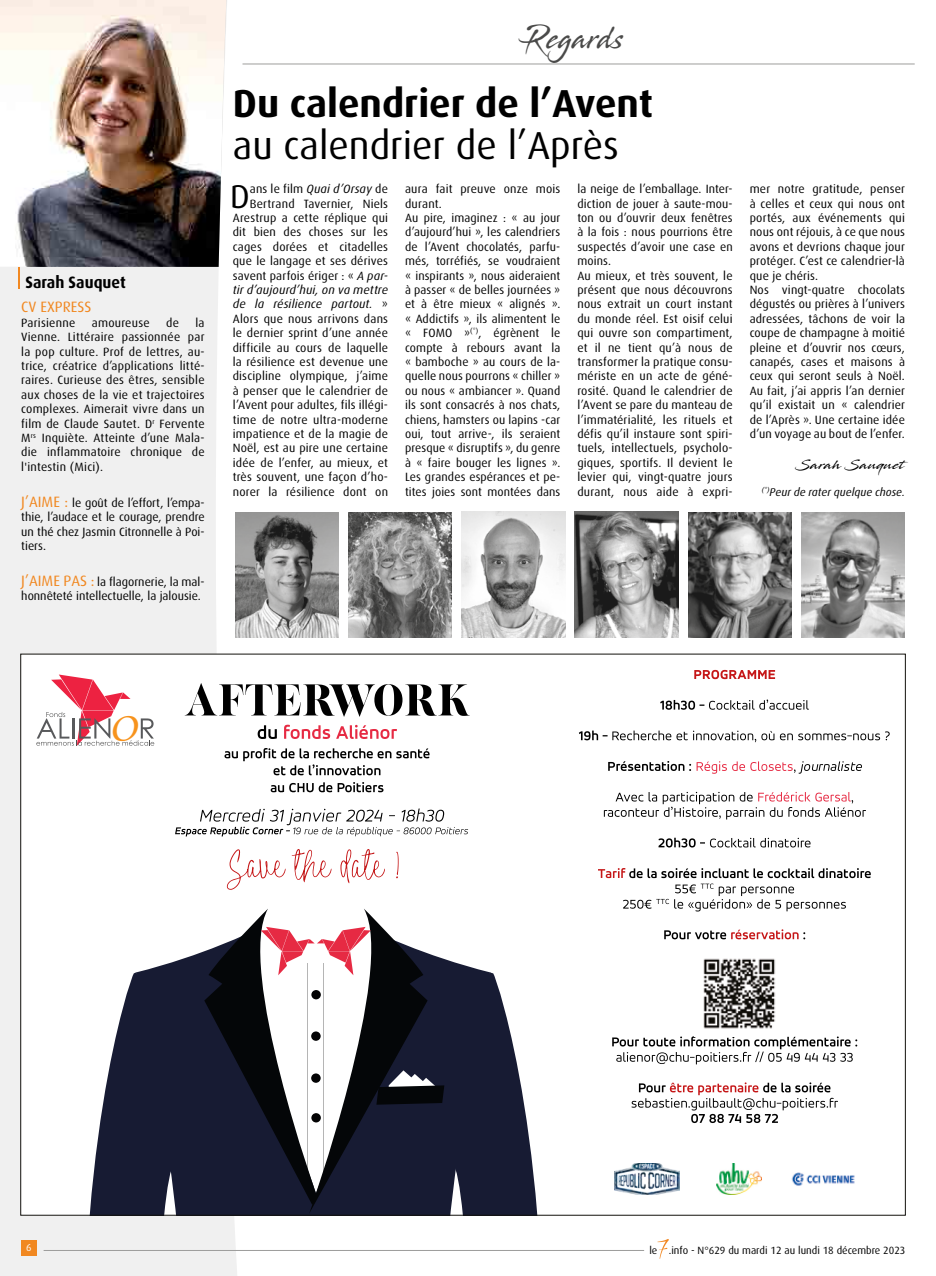
<style>
.page{position:relative;width:936px;height:1276px;background:#fff}
.page>*{position:absolute;margin:0;border:0;box-sizing:border-box;transform-origin:0 0}
.t1{font:700 39px "Dax";color:#000}
.t2{font:39px "Dax";color:#000}
.t3{font:33px "Dax";color:#000}
.t4{font:30px "Stingray";letter-spacing:.04em;color:#4a4a49;scale:.74 1}
.t5{font:700 16.5px "Dax";color:#000;scale:.95 1}
.t6{font:15px "Dax";color:#f18821}
.t7{font:12px/14.4px "Dax";letter-spacing:.01em;color:#000}
.t8{font:12px "Stingray";letter-spacing:.05em;color:#000}
.t9{font:italic 11.25px "Dax";letter-spacing:.01em;color:#000}
.t10{font:10.5px "Dax";color:#000}
.t11{font:10.2px "Dax";color:#fff}
.s1{font-size:15px;color:#f18821}
.s2{font-style:italic}
</style>
<div class="page">
<svg style="left:0;top:267px;width:238px;height:1009px;fill:#f0f0f0"></svg>
<hr style="left:242px;top:64px;width:672px;height:1px;background:#9d9d9c">
<hr style="left:18px;top:259px;width:2px;height:30px;background:#f18821">
<img style="left:688px;top:512px;width:103px;height:126px">
<img style="left:235px;top:512px;width:104px;height:126px">
<img style="left:348px;top:512px;width:104px;height:126px">
<img style="left:461px;top:512px;width:104px;height:126px">
<img style="left:574px;top:512px;width:104px;height:126px">
<img style="left:801px;top:513px;width:103px;height:125px">
<img style="left:0;top:0;width:226px;height:267px">
<div style="left:21px;top:1240px;width:15px;height:15px;background:#f18821"></div>
<div style="left:21px;top:654px;width:884px;height:561px;background:#fff"></div>
<svg style="left:271px;top:782px;width:112px;height:10px"></svg>
<svg style="left:224px;top:748px;width:205px;height:27px"></svg>
<svg style="left:284px;top:724px;width:113px;height:15px"></svg>
<svg style="left:257px;top:725px;width:20px;height:14px"></svg>
<svg style="left:185px;top:683px;width:284px;height:34px"></svg>
<svg style="left:175px;top:808px;width:293px;height:28px"></svg>
<svg style="left:227px;top:849px;width:171px;height:41px"></svg>
<svg style="left:631px;top:1082px;width:207px;height:41px"></svg>
<svg style="left:612px;top:1036px;width:245px;height:28px"></svg>
<svg style="left:664px;top:929px;width:141px;height:10px"></svg>
<svg style="left:598px;top:868px;width:272px;height:43px"></svg>
<svg style="left:658px;top:837px;width:152px;height:10px"></svg>
<svg style="left:604px;top:792px;width:261px;height:27px"></svg>
<svg style="left:608px;top:761px;width:253px;height:13px"></svg>
<svg style="left:579px;top:730px;width:310px;height:12px"></svg>
<svg style="left:660px;top:699px;width:148px;height:11px"></svg>
<svg style="left:694px;top:670px;width:81px;height:9px"></svg>
<img style="left:716px;top:1163px;width:45px;height:32px">
<img style="left:614px;top:1163px;width:65px;height:31px">
<img style="left:703px;top:958px;width:73px;height:71px">
<img style="left:791px;top:1172px;width:64px;height:14px">
<svg style="left:90px;top:972px;width:46px;height:241px"></svg>
<svg style="left:490px;top:972px;width:48px;height:241px"></svg>
<div style="left:136px;top:951px;width:68px;height:262px;background:#171b33"></div>
<div style="left:444px;top:959px;width:46px;height:254px;background:#171b33"></div>
<svg style="left:204px;top:909px;width:240px;height:304px"></svg>
<hr style="left:44px;top:1250px;width:600px;height:1px;background:#9d9d9c">
<svg style="left:657px;top:1239px;width:11px;height:19px"></svg>
<svg style="left:36px;top:674px;width:118px;height:72px"></svg>
<h3 class="t4" style="left:518px;top:18px;width:145px">Regards</h3>
<h3 class="t5" style="left:25px;top:273px;width:107px">Sarah Sauquet</h3>
<p class="t6" style="left:21px;top:299px;width:72px">CV EXPRESS</p>
<p class="t7" style="left:21px;top:315px;width:56px">Parisienne</p>
<p class="t7" style="left:92px;top:315px;width:59px">amoureuse</p>
<p class="t7" style="left:166px;top:315px;width:14px">de</p>
<p class="t7" style="left:21px;top:315px;width:185px;text-align:justify;text-indent:174px">la Vienne. Littéraire passionnée par la pop culture. Prof de lettres, au&shy;trice, créatrice d’applications litté&shy;raires. Curieuse des êtres, sensible aux choses de la vie et trajectoires complexes. Aimerait vivre dans un film de Claude Sautet. D<sup>r</sup> Fervente M<sup>rs</sup> Inquiète. Atteinte d’une Mala&shy;die inflammatoire chronique de l'intestin (Mici).</p>
<p class="t7" style="left:21px;top:495px;width:185px;text-align:justify"><span class="s1">J’AIME :</span> le goût de l’effort, l’empa&shy;thie, l’audace et le courage, prendre un thé chez Jasmin Citronnelle à Poi&shy;tiers.</p>
<p class="t7" style="left:21px;top:575px;width:185px"><span class="s1">J’AIME PAS :</span> la flagornerie, la mal&shy;honnêteté intellectuelle, la jalousie.</p>
<h1 class="t1" style="left:233px;top:81px;width:421px">Du calendrier de l’Avent</h1>
<h1 class="t2" style="left:233px;top:124px;width:387px">au calendrier de l’Après</h1>
<p class="t7" style="left:233px;top:182px;width:157px;text-align:right">ans le film <span class="s2">Quai d’Orsay</span> de<br>Bertrand Tavernier, Niels<br>Arestrup a cette réplique qui dit bien des choses sur les cages dorées et citadelles que le langage et ses dérives savent parfois ériger : « <span class="s2">A par&shy;tir d’aujourd’hui, on va mettre de la résilience partout.</span> »<br>Alors que nous arrivons dans le dernier sprint d’une année difficile au cours de laquelle la résilience est devenue une discipline olympique, j’aime à penser que le calendrier de l’Avent pour adultes, fils illégi&shy;time de notre ultra-moderne impatience et de la magie de<br>Noël, est au pire une certaine idée de l’enfer, au mieux, et très souvent, une façon d’ho&shy;norer la résilience dont on</p>
<p class="t7" style="left:405px;top:182px;width:157px">aura fait preuve onze mois durant.<br>Au pire, imaginez : « au jour d’aujourd’hui », les calendriers de l’Avent chocolatés, parfu&shy;més, torréfiés, se voudraient « inspirants », nous aideraient à passer « de belles journées » et à être mieux « alignés ». « Addictifs », ils alimentent le « FOMO »<sup>(*)</sup>, égrènent le compte à rebours avant la « bamboche » au cours de la&shy;quelle nous pourrons « chiller » ou nous « ambiancer ». Quand ils sont consacrés à nos chats, chiens, hamsters ou lapins -car oui, tout arrive-, ils seraient presque « disruptifs », du genre à « faire bouger les lignes ».<br>Les grandes espérances et pe&shy;tites joies sont montées dans</p>
<p class="t7" style="left:577px;top:182px;width:157px">la neige de l’emballage. Inter&shy;diction de jouer à saute-mou&shy;ton ou d’ouvrir deux fenêtres à la fois : nous pourrions être suspectés d’avoir une case en moins.<br>Au mieux, et très souvent, le présent que nous découvrons nous extrait un court instant du monde réel. Est oisif celui qui ouvre son compartiment, et il ne tient qu’à nous de transformer la pratique consu&shy;mériste en un acte de géné&shy;rosité. Quand le calendrier de l’Avent se pare du manteau de l’immatérialité, les rituels et défis qu’il instaure sont spiri&shy;tuels, intellectuels, psycholo&shy;giques, sportifs. Il devient le levier qui, vingt-quatre jours durant, nous aide à expri-</p>
<p class="t7" style="left:749px;top:182px;width:157px">mer notre gratitude, penser à celles et ceux qui nous ont portés, aux événements qui nous ont réjouis, à ce que nous avons et devrions chaque jour protéger. C’est ce calendrier-là que je chéris.<br>Nos vingt-quatre chocolats dégustés ou prières à l’univers adressées, tâchons de voir la coupe de champagne à moitié pleine et d’ouvrir nos cœurs, canapés, cases et maisons à ceux qui seront seuls à Noël.<br>Au fait, j’ai appris l’an dernier qu’il existait un « calendrier de l’Après ». Une certaine idée d’un voyage au bout de l’enfer.</p>
<h2 class="t3" style="left:230px;top:178px;width:21px">D</h2>
<p class="t8" style="left:795px;top:457px;width:111px">Sarah Sauquet</p>
<p class="t9" style="left:761px;top:486px;width:144px"><sup>(*)</sup>Peur de rater quelque chose.</p>
<p class="t11" style="left:26px;top:1242px;width:7px">6</p>
<p class="t10" style="left:649px;top:1244px;width:257px">le .info - N°629 du mardi 12 au lundi 18 décembre 2023</p>
</div>
